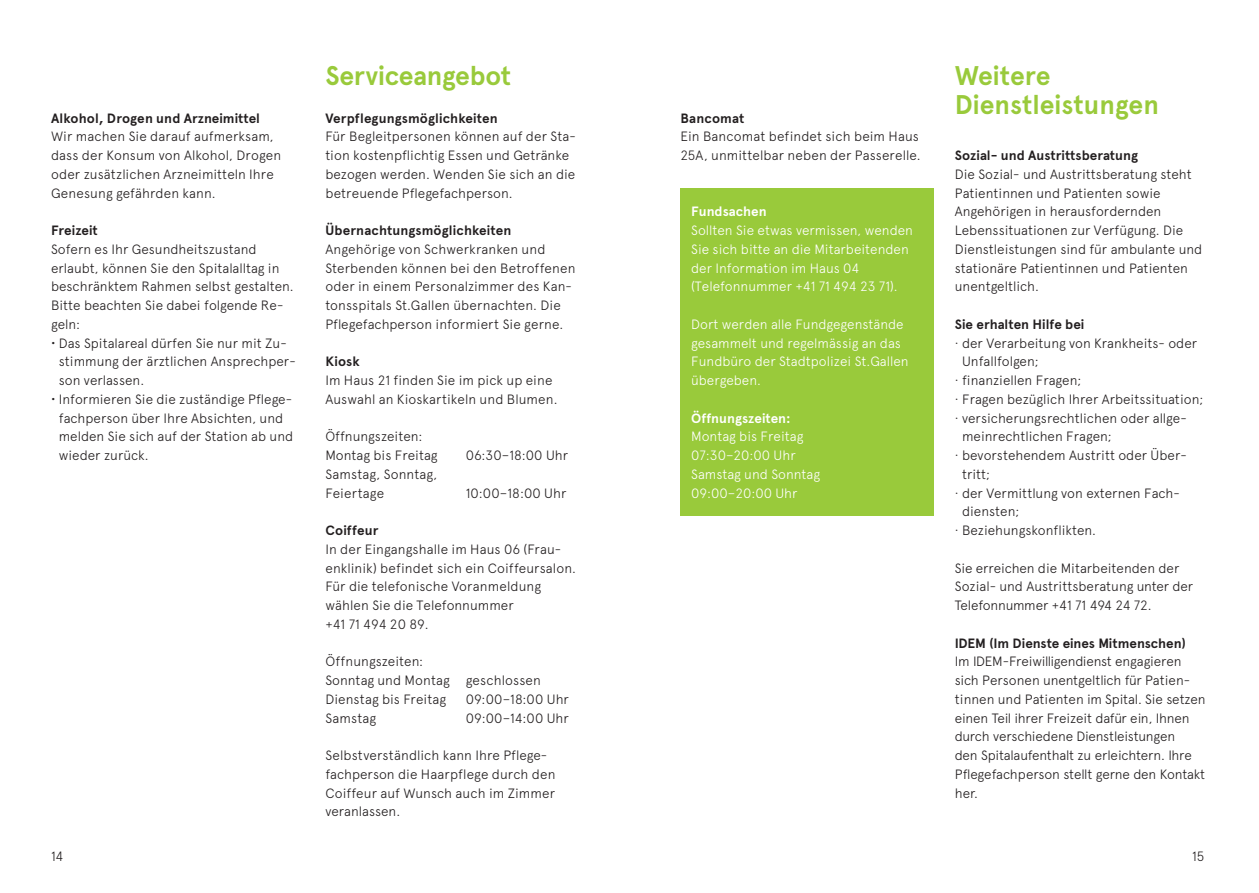
<style>
.page{position:relative;width:1259px;height:893px;background:#fff}
.page>*{position:absolute;margin:0;border:0;box-sizing:border-box;transform-origin:0 0}
.t1{font:700 27px/29.2px "Apercu";color:#99ca3b}
.t2{font:300 13.5px/18.8px "Apercu";color:#231f20}
.t3{font:300 13.5px/18.8px "Apercu";color:#fff}
.t4{font:700 13.5px "Apercu";color:#231f20}
.t5{font:700 13.5px "Apercu";color:#fff}
.s1{font-weight:700}
</style>
<div class="page">
<div style="left:680px;top:188px;width:253px;height:328px;background:#99ca3b"></div>
<p class="t4" style="left:51px;top:110px;width:210px">Alkohol, Drogen und Arzneimittel</p>
<p class="t2" style="left:51px;top:127px;width:232px">Wir machen Sie darauf aufmerksam, dass der Konsum von Alkohol, Drogen oder zusätzlichen Arzneimitteln Ihre Genesung gefährden kann.</p>
<p class="t4" style="left:51px;top:222px;width:48px">Freizeit</p>
<p class="t2" style="left:51px;top:240px;width:207px">Sofern es Ihr Gesundheitszustand</p>
<p class="t2" style="left:51px;top:258px;width:230px">erlaubt, können Sie den Spitalalltag in</p>
<p class="t2" style="left:51px;top:277px;width:244px">beschränktem Rahmen selbst gestalten.</p>
<p class="t2" style="left:51px;top:296px;width:234px">Bitte beachten Sie dabei folgende Re-</p>
<p class="t2" style="left:51px;top:315px;width:31px">geln:</p>
<p class="t2" style="left:51px;top:333px;width:237px"><span class="s1">·</span> Das Spitalareal dürfen Sie nur mit Zu-</p>
<p class="t2" style="left:59px;top:352px;width:238px">stimmung der ärztlichen Ansprechper-</p>
<p class="t2" style="left:59px;top:371px;width:87px">son verlassen.</p>
<p class="t2" style="left:51px;top:390px;width:243px"><span class="s1">·</span> Informieren Sie die zuständige Pflege-</p>
<p class="t2" style="left:59px;top:408px;width:226px">fachperson über Ihre Absichten, und</p>
<p class="t2" style="left:59px;top:427px;width:236px">melden Sie sich auf der Station ab und</p>
<p class="t2" style="left:59px;top:446px;width:91px">wieder zurück.</p>
<h1 class="t1" style="left:325px;top:61px;width:187px">Serviceangebot</h1>
<p class="t4" style="left:325px;top:110px;width:174px">Verpflegungsmöglichkeiten</p>
<p class="t2" style="left:325px;top:127px;width:252px">Für Begleitpersonen können auf der Sta&shy;tion kostenpflichtig Essen und Getränke bezogen werden. Wenden Sie sich an die betreuende Pflegefachperson.</p>
<p class="t4" style="left:325px;top:222px;width:188px">Übernachtungsmöglichkeiten</p>
<p class="t2" style="left:325px;top:240px;width:252px">Angehörige von Schwerkranken und Sterbenden können bei den Betroffenen oder in einem Personalzimmer des Kan&shy;tonsspitals St.Gallen übernachten. Die Pflegefachperson informiert Sie gerne.</p>
<p class="t4" style="left:325px;top:353px;width:36px">Kiosk</p>
<p class="t2" style="left:325px;top:371px;width:234px">Im Haus 21 finden Sie im pick up eine<br>Auswahl an Kioskartikeln und Blumen.</p>
<p class="t2" style="left:325px;top:427px;width:114px">Öffnungszeiten:<br>Montag bis Freitag</p>
<p class="t2" style="left:466px;top:446px;width:104px">06:30–18:00 Uhr</p>
<p class="t2" style="left:325px;top:465px;width:113px">Samstag, Sonntag,<br>Feiertage</p>
<p class="t2" style="left:466px;top:483px;width:102px">10:00–18:00 Uhr</p>
<p class="t4" style="left:325px;top:522px;width:55px">Coiffeur</p>
<p class="t2" style="left:325px;top:540px;width:252px">In der Eingangshalle im Haus 06 (Frau&shy;enklinik) befindet sich ein Coiffeursalon.<br>Für die telefonische Voranmeldung wählen Sie die Telefonnummer<br>+41 71 494 20 89.</p>
<p class="t2" style="left:325px;top:652px;width:217px">Öffnungszeiten:<br>Sonntag und Montag geschlossen<br>Dienstag bis Freitag</p>
<p class="t2" style="left:466px;top:690px;width:105px">09:00–18:00 Uhr</p>
<p class="t2" style="left:325px;top:708px;width:52px">Samstag</p>
<p class="t2" style="left:466px;top:708px;width:105px">09:00–14:00 Uhr</p>
<p class="t2" style="left:325px;top:746px;width:232px">Selbstverständlich kann Ihre Pflege&shy;fachperson die Haarpflege durch den<br>Coiffeur auf Wunsch auch im Zimmer veranlassen.</p>
<p class="t4" style="left:680px;top:110px;width:65px">Bancomat</p>
<p class="t2" style="left:680px;top:127px;width:242px">Ein Bancomat befindet sich beim Haus<br>25A, unmittelbar neben der Passerelle.</p>
<p class="t5" style="left:691px;top:203px;width:77px">Fundsachen</p>
<p class="t3" style="left:691px;top:221px;width:223px">Sollten Sie etwas vermissen, wenden Sie sich bitte an die Mitarbeitenden der Information im Haus 04 (Telefonnummer +41 71 494 23 71).</p>
<p class="t3" style="left:691px;top:315px;width:219px">Dort werden alle Fundgegenstände gesammelt und regelmässig an das<br>Fundbüro der Stadtpolizei St.Gallen übergeben.</p>
<p class="t5" style="left:691px;top:410px;width:101px">Öffnungszeiten:</p>
<p class="t3" style="left:691px;top:427px;width:130px">Montag bis Freitag<br>07:30–20:00 Uhr<br>Samstag und Sonntag<br>09:00–20:00 Uhr</p>
<h1 class="t1" style="left:955px;top:61px;width:205px">Weitere<br>Dienstleistungen</h1>
<p class="t4" style="left:955px;top:147px;width:185px">Sozial- und Austrittsberatung</p>
<p class="t2" style="left:955px;top:165px;width:249px">Die Sozial- und Austrittsberatung steht Patientinnen und Patienten sowie Angehörigen in herausfordernden Lebenssituationen zur Verfügung. Die Dienstleistungen sind für ambulante und stationäre Patientinnen und Patienten unentgeltlich.</p>
<p class="t4" style="left:955px;top:316px;width:131px">Sie erhalten Hilfe bei</p>
<p class="t2" style="left:955px;top:333px;width:244px">· der Verarbeitung von Krankheits- oder</p>
<p class="t2" style="left:962px;top:352px;width:78px">Unfallfolgen;</p>
<p class="t2" style="left:955px;top:371px;width:128px">· finanziellen Fragen;</p>
<p class="t2" style="left:955px;top:390px;width:250px">· Fragen bezüglich Ihrer Arbeitssituation;</p>
<p class="t2" style="left:955px;top:408px;width:233px">· versicherungsrechtlichen oder allge-</p>
<p class="t2" style="left:962px;top:427px;width:151px">meinrechtlichen Fragen;</p>
<p class="t2" style="left:955px;top:446px;width:233px">· bevorstehendem Austritt oder Über-</p>
<p class="t2" style="left:962px;top:465px;width:30px">tritt;</p>
<p class="t2" style="left:955px;top:483px;width:226px">· der Vermittlung von externen Fach-</p>
<p class="t2" style="left:962px;top:502px;width:59px">diensten;</p>
<p class="t2" style="left:955px;top:521px;width:143px">· Beziehungskonflikten.</p>
<p class="t2" style="left:955px;top:558px;width:240px">Sie erreichen die Mitarbeitenden der<br>Sozial- und Austrittsberatung unter der<br>Telefonnummer +41 71 494 24 72.</p>
<p class="t4" style="left:955px;top:635px;width:232px">IDEM (Im Dienste eines Mitmenschen)</p>
<p class="t2" style="left:955px;top:652px;width:252px">Im IDEM-Freiwilligendienst engagieren sich Personen unentgeltlich für Patien&shy;tinnen und Patienten im Spital. Sie setzen einen Teil ihrer Freizeit dafür ein, Ihnen durch verschiedene Dienstleistungen<br>den Spitalaufenthalt zu erleichtern. Ihre Pflegefachperson stellt gerne den Kontakt her.</p>
<p class="t2" style="left:51px;top:846px;width:14px">14</p>
<p class="t2" style="left:1192px;top:846px;width:14px">15</p>
</div>
